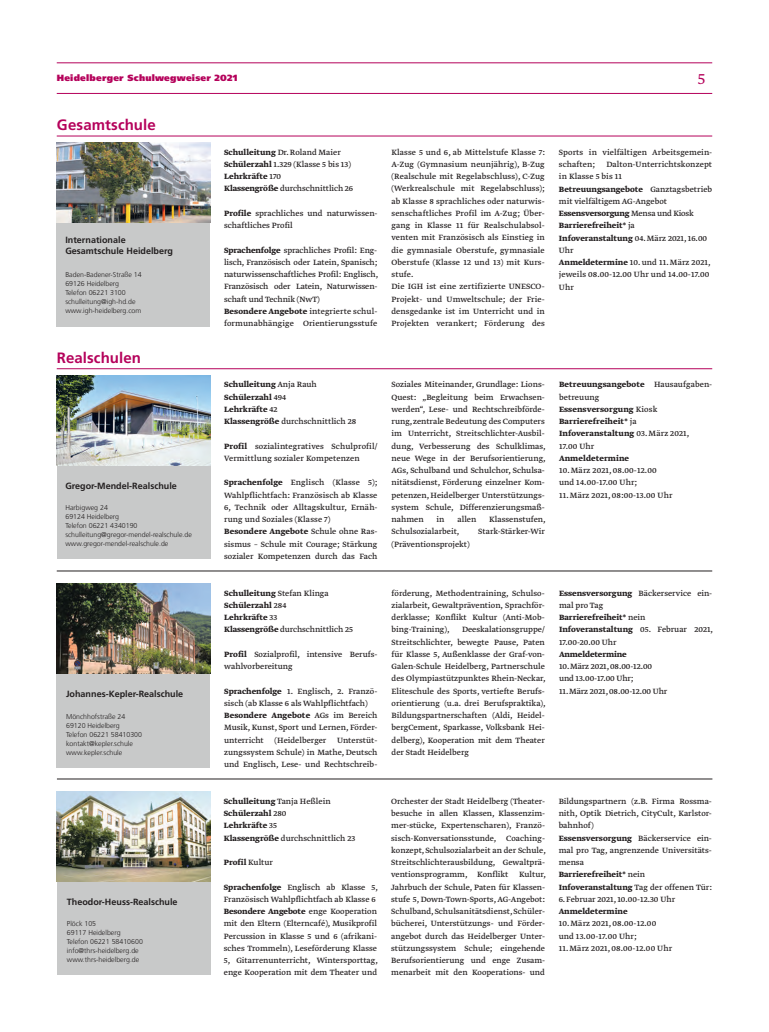
<style>
.page{position:relative;width:769px;height:1032px;background:#fff}
.page>*{position:absolute;margin:0;border:0;box-sizing:border-box;transform-origin:0 0}
.t1{font:300 18px "Greta Text Std";color:#b5025b}
.t2{font:700 15px "Frutiger LT Com";letter-spacing:.005em;color:#b5025b}
.t3{font:9px/12.2px "Greta Text Std";color:#231f20}
.t4{font:700 9px/12.2px "Greta Text Std";color:#231f20}
.t5{font:700 9px/11px "Frutiger LT Com";color:#231f20}
.t6{font:900 9px "Frutiger LT Pro";letter-spacing:.025em;color:#b5025b}
.t7{font:300 7px/9px "Frutiger LT Com";color:#231f20}
.s1{font-weight:700}
.s2{font-weight:400}
</style>
<div class="page">
<hr style="left:57px;top:93px;width:654px;height:1px;background:#b5025b">
<hr style="left:57px;top:63px;width:654px;height:1px;background:#b5025b">
<div style="left:57px;top:645px;width:153px;height:122px;background:#c8c9c9"></div>
<img style="left:57px;top:584px;width:153px;height:90px">
<hr style="left:57px;top:136px;width:654px;height:1px;background:#b5025b">
<div style="left:57px;top:203px;width:153px;height:123px;background:#c8c9c9"></div>
<img style="left:57px;top:142px;width:153px;height:80px">
<hr style="left:57px;top:369px;width:654px;height:1px;background:#b5025b">
<div style="left:57px;top:447px;width:153px;height:112px;background:#c8c9c9"></div>
<img style="left:57px;top:376px;width:153px;height:90px">
<hr style="left:57px;top:571px;width:654px;height:1px;background:#231f20">
<div style="left:57px;top:856px;width:153px;height:119px;background:#c8c9c9"></div>
<hr style="left:57px;top:779px;width:655px;height:1px;background:#231f20">
<img style="left:57px;top:791px;width:153px;height:90px">
<p class="t6" style="left:57px;top:73px;width:182px">Heidelberger Schulwegweiser 2021</p>
<h1 class="t1" style="left:697px;top:68px;width:9px">5</h1>
<h2 class="t2" style="left:57px;top:116px;width:100px">Gesamtschule</h2>
<p class="t5" style="left:65px;top:235px;width:109px">Internationale<br>Gesamtschule Heidelberg</p>
<p class="t7" style="left:65px;top:271px;width:78px">Baden-Badener-Straße 14<br>69126 Heidelberg<br>Telefon 06221 3100 schulleitung@igh-hd.de www.igh-heidelberg.com</p>
<h2 class="t2" style="left:57px;top:349px;width:86px">Realschulen</h2>
<p class="t5" style="left:65px;top:481px;width:113px">Gregor-Mendel-Realschule</p>
<p class="t7" style="left:65px;top:503px;width:128px">Harbigweg 24<br>69124 Heidelberg<br>Telefon 06221 4340190 schulleitung@gregor-mendel-realschule.de www.gregor-mendel-realschule.de</p>
<p class="t5" style="left:66px;top:688px;width:119px">Johannes-Kepler-Realschule</p>
<p class="t7" style="left:66px;top:712px;width:77px">Mönchhofstraße 24<br>69120 Heidelberg<br>Telefon 06221 58410300 kontakt@kepler.schule www.kepler.schule</p>
<p class="t5" style="left:67px;top:896px;width:112px">Theodor-Heuss-Realschule</p>
<p class="t7" style="left:67px;top:919px;width:77px">Plöck 105<br>69117 Heidelberg<br>Telefon 06221 58410600 info@thrs-heidelberg.de www.thrs-heidelberg.de</p>
<p class="t3" style="left:224px;top:146px;width:130px"><span class="s1">Schulleitung</span> Dr. Roland Maier<br><span class="s1">Schülerzahl</span> 1.329 (Klasse 5 bis 13)<br><span class="s1">Lehrkräfte</span> 170<br><span class="s1">Klassengröße</span> durchschnittlich 26</p>
<p class="t3" style="left:224px;top:208px;width:155px"><span class="s1">Profile</span> sprachliches und naturwissen&shy;schaftliches Profil</p>
<p class="t3" style="left:224px;top:244px;width:155px"><span class="s1">Sprachenfolge</span> sprachliches Profil: Eng&shy;lisch, Französisch oder Latein, Spanisch; naturwissenschaftliches Profil: Englisch, Französisch oder Latein, Naturwissen&shy;schaft und Technik (NwT)<br><span class="s1">Besondere Angebote</span> integrierte schul&shy;formunabhängige Orientierungsstufe</p>
<p class="t3" style="left:391px;top:146px;width:155px">Klasse 5 und 6, ab Mittelstufe Klasse 7:<br>A-Zug (Gymnasium neunjährig), B-Zug (Realschule mit Regelabschluss), C-Zug (Werkrealschule mit Regelabschluss); ab Klasse 8 sprachliches oder naturwis&shy;senschaftliches Profil im A-Zug; Über&shy;gang in Klasse 11 für Realschulabsol&shy;venten mit Französisch als Einstieg in die gymnasiale Oberstufe, gymnasiale Oberstufe (Klasse 12 und 13) mit Kurs&shy;stufe.<br>Die IGH ist eine zertifizierte UNESCO-Projekt- und Umweltschule; der Frie&shy;densgedanke ist im Unterricht und in Projekten verankert; Förderung des</p>
<p class="t3" style="left:558px;top:146px;width:155px">Sports in vielfältigen Arbeitsgemein&shy;schaften;</p>
<p class="t3" style="left:558px;top:159px;width:155px;text-indent:48px">Dalton-Unterrichtskonzept in Klasse 5 bis 11<br><span class="s1">Betreuungsangebote</span> Ganztagsbetrieb mit vielfältigem AG-Angebot<br><span class="s1">Essensversorgung</span> Mensa und Kiosk<br><span class="s1">Barrierefreiheit*</span> ja<br><span class="s1">Infoveranstaltung</span> 04. März 2021, 16.00<br>Uhr<br><span class="s1">Anmeldetermine</span> 10. und 11. März 2021, jeweils 08.00-12.00 Uhr und 14.00-17.00<br>Uhr</p>
<p class="t4" style="left:224px;top:379px;width:134px">Schulleitung <span class="s2">Anja Rauh<br></span>Schülerzahl <span class="s2">494<br></span>Lehrkräfte <span class="s2">42<br></span>Klassengröße <span class="s2">durchschnittlich 28</span></p>
<p class="t3" style="left:224px;top:440px;width:155px"><span class="s1">Profil</span> sozialintegratives Schulprofil/<br>Vermittlung sozialer Kompetenzen</p>
<p class="t3" style="left:224px;top:477px;width:155px"><span class="s1">Sprachenfolge</span> Englisch (Klasse 5); Wahlpflichtfach: Französisch ab Klasse 6, Technik oder Alltagskultur, Ernäh&shy;rung und Soziales (Klasse 7)<br><span class="s1">Besondere Angebote</span> Schule ohne Ras&shy;sismus – Schule mit Courage; Stärkung sozialer Kompetenzen durch das Fach</p>
<p class="t4" style="left:224px;top:587px;width:130px">Schulleitung <span class="s2">Stefan Klinga<br></span>Schülerzahl <span class="s2">284<br></span>Lehrkräfte <span class="s2">33<br></span>Klassengröße <span class="s2">durchschnittlich 25</span></p>
<p class="t3" style="left:224px;top:648px;width:155px"><span class="s1">Profil</span> Sozialprofil, intensive Berufs&shy;wahlvorbereitung</p>
<p class="t3" style="left:224px;top:685px;width:155px"><span class="s1">Sprachenfolge</span> 1. Englisch, 2. Franzö&shy;sisch (ab Klasse 6 als Wahlpflichtfach)<br><span class="s1">Besondere Angebote</span> AGs im Bereich Musik, Kunst, Sport und Lernen, Förder&shy;unterricht (Heidelberger Unterstüt&shy;zungssystem Schule) in Mathe, Deutsch und Englisch, Lese- und Rechtschreib-</p>
<p class="t4" style="left:224px;top:795px;width:133px">Schulleitung <span class="s2">Tanja Heßlein<br></span>Schülerzahl <span class="s2">280<br></span>Lehrkräfte <span class="s2">35<br></span>Klassengröße <span class="s2">durchschnittlich 23</span></p>
<p class="t4" style="left:224px;top:857px;width:51px">Profil <span class="s2">Kultur</span></p>
<p class="t3" style="left:224px;top:881px;width:155px"><span class="s1">Sprachenfolge</span> Englisch ab Klasse 5, Französisch Wahlpflichtfach ab Klasse 6<br><span class="s1">Besondere Angebote</span> enge Kooperation mit den Eltern (Elterncafé), Musikprofil Percussion in Klasse 5 und 6 (afrikani&shy;sches Trommeln), Leseförderung Klasse 5, Gitarrenunterricht, Wintersporttag, enge Kooperation mit dem Theater und</p>
<p class="t3" style="left:391px;top:379px;width:155px;text-align:justify">Soziales Miteinander, Grundlage: Lions-Quest: „Begleitung beim Erwachsen&shy;werden“, Lese- und Rechtschreibförde&shy;rung, zentrale Bedeutung des Computers im Unterricht, Streitschlichter-Ausbil&shy;dung, Verbesserung des Schulklimas, neue Wege in der Berufsorientierung, AGs, Schulband und Schulchor, Schulsa&shy;nitätsdienst, Förderung einzelner Kom&shy;petenzen, Heidelberger Unterstützungs&shy;system Schule, Differenzierungsmaß&shy;nahmen</p>
<p class="t3" style="left:436px;top:514px;width:9px">in</p>
<p class="t3" style="left:457px;top:514px;width:20px">allen</p>
<p class="t3" style="left:489px;top:514px;width:58px">Klassenstufen,</p>
<p class="t3" style="left:391px;top:526px;width:69px">Schulsozialarbeit,</p>
<p class="t3" style="left:478px;top:526px;width:68px">Stark-Stärker-Wir</p>
<p class="t3" style="left:391px;top:538px;width:80px">(Präventionsprojekt)</p>
<p class="t4" style="left:558px;top:379px;width:155px">Betreuungsangebote <span class="s2">Hausaufgaben&shy;betreuung<br></span>Essensversorgung <span class="s2">Kiosk<br></span>Barrierefreiheit* <span class="s2">ja<br></span>Infoveranstaltung <span class="s2">03. März 2021,<br>17.00 Uhr</span></p>
<p class="t4" style="left:558px;top:453px;width:72px">Anmeldetermine</p>
<p class="t3" style="left:558px;top:465px;width:99px">10. März 2021, 08.00-12.00 und 14.00-17.00 Uhr;</p>
<p class="t3" style="left:558px;top:489px;width:115px">11. März 2021, 08:00-13.00 Uhr</p>
<p class="t3" style="left:391px;top:587px;width:155px;text-align:justify">förderung, Methodentraining, Schulso&shy;zialarbeit, Gewaltprävention, Sprachför&shy;derklasse; Konflikt Kultur (Anti-Mob&shy;bing-Training),</p>
<p class="t3" style="left:391px;top:624px;width:155px;text-align:justify;text-indent:70px">Deeskalationsgruppe/ Streitschlichter, bewegte Pause, Paten für Klasse 5, Außenklasse der Graf-von-Galen-Schule Heidelberg, Partnerschule des Olympiastützpunktes Rhein-Neckar, Eliteschule des Sports, vertiefte Berufs&shy;orientierung (u.a. drei Berufspraktika), Bildungspartnerschaften (Aldi, Heidel&shy;bergCement, Sparkasse, Volksbank Hei&shy;delberg), Kooperation mit dem Theater der Stadt Heidelberg</p>
<p class="t3" style="left:558px;top:587px;width:155px"><span class="s1">Essensversorgung</span> Bäckerservice ein&shy;mal pro Tag<br><span class="s1">Barrierefreiheit*</span> nein<br><span class="s1">Infoveranstaltung</span> 05. Februar 2021,<br>17.00-20.00 Uhr</p>
<p class="t4" style="left:558px;top:648px;width:69px">Anmeldetermine</p>
<p class="t3" style="left:558px;top:661px;width:94px">10. März 2021, 08.00-12.00 und 13.00-17.00 Uhr;</p>
<p class="t3" style="left:558px;top:685px;width:110px">11. März 2021, 08.00-12.00 Uhr</p>
<p class="t3" style="left:391px;top:795px;width:156px;text-align:justify">Orchester der Stadt Heidelberg (Theater&shy;besuche in allen Klassen, Klassenzim&shy;mer-stücke, Expertenscharen), Franzö&shy;sisch-Konversationsstunde, Coaching&shy;konzept, Schulsozialarbeit an der Schule, Streitschlichterausbildung, Gewaltprä&shy;ventionsprogramm, Konflikt Kultur, Jahrbuch der Schule, Paten für Klassen&shy;stufe 5, Down-Town-Sports, AG-Angebot:<br>Schulband, Schulsanitätsdienst, Schüler&shy;bücherei, Unterstützungs- und Förder&shy;angebot durch das Heidelberger Unter&shy;stützungssystem Schule; eingehende Berufsorientierung und enge Zusam&shy;menarbeit mit den Kooperations- und</p>
<p class="t3" style="left:558px;top:795px;width:155px">Bildungspartnern (z.B. Firma Rossma&shy;nith, Optik Dietrich, CityCult, Karlstor&shy;bahnhof)<br><span class="s1">Essensversorgung</span> Bäckerservice ein&shy;mal pro Tag, angrenzende Universitäts&shy;mensa<br><span class="s1">Barrierefreiheit*</span> nein<br><span class="s1">Infoveranstaltung</span> Tag der offenen Tür:</p>
<p class="t3" style="left:558px;top:893px;width:118px">6. Februar 2021, 10.00-12.30 Uhr</p>
<p class="t4" style="left:558px;top:906px;width:70px">Anmeldetermine</p>
<p class="t3" style="left:558px;top:918px;width:99px">10. März 2021, 08.00-12.00 und 13.00-17.00 Uhr;</p>
<p class="t3" style="left:558px;top:942px;width:115px">11. März 2021, 08.00-12.00 Uhr</p>
</div>
